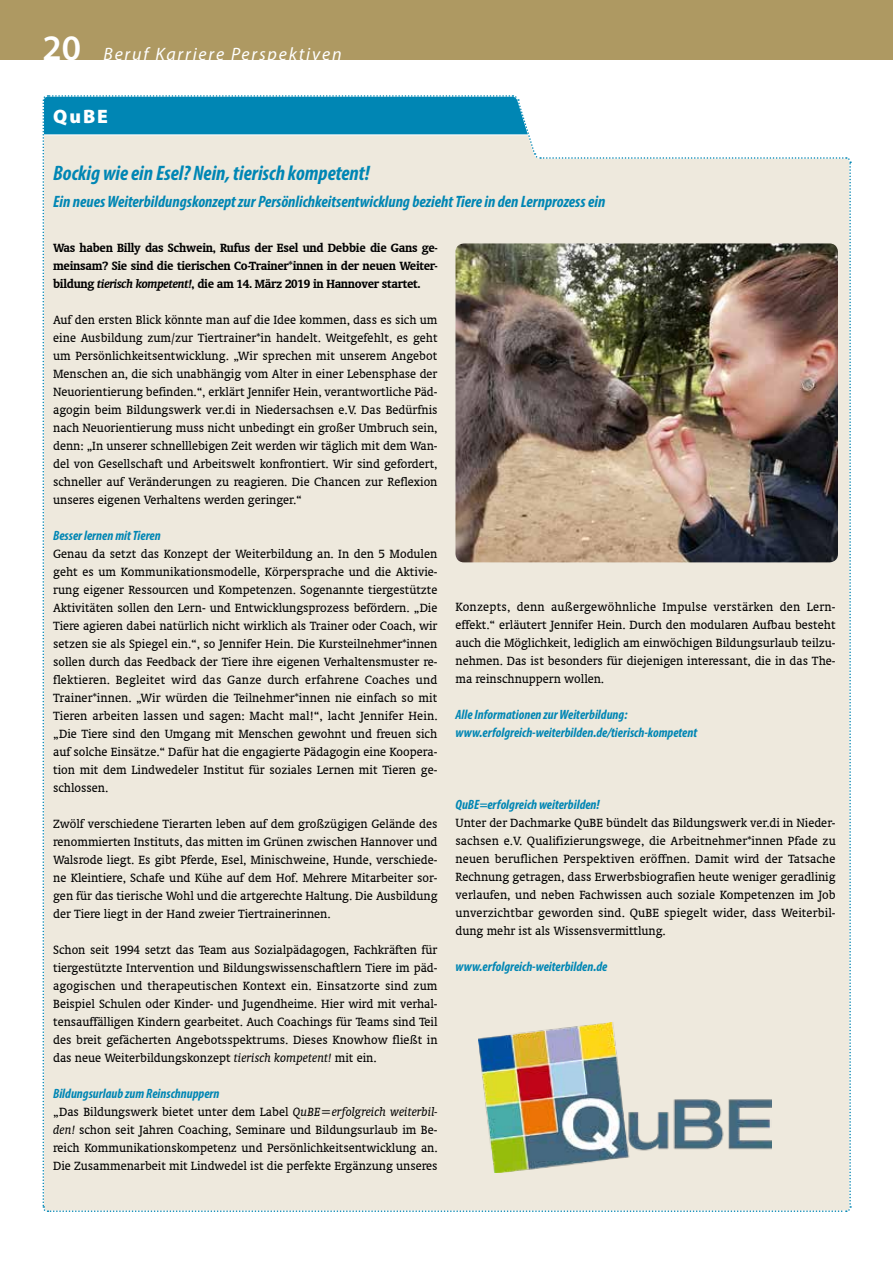
<style>
.page{position:relative;width:893px;height:1263px;background:#fff}
.page>*{position:absolute;margin:0;border:0;box-sizing:border-box;transform-origin:0 0}
.t1{font:italic 700 condensed 21px "Myriad Pro";color:#0086b4}
.t2{font:900 19.5px "Myriad Pro";color:#fff}
.t3{font:italic 18px "Myriad Pro";letter-spacing:.1em;color:#fff}
.t4{font:italic 700 condensed 16.5px "Myriad Pro";color:#0086b4}
.t5{font:13.5px/18px "Oranda BT";color:#000;text-align:justify}
.t6{font:italic 700 condensed 13.5px/18px "Myriad Pro";color:#0086b4}
.t7{font:700 13.5px/18px "Oranda BT";letter-spacing:-.02em;color:#000;text-align:justify}
.s1{font-weight:600;font-style:normal;font-size:36px}
.s2{font-style:italic}
</style>
<div class="page">
<div style="left:0;top:0;width:893px;height:60px;background:#ae9962"></div>
<div style="left:42px;top:95px;width:810px;height:1117px;background:#eee9dd"></div>
<img style="left:455px;top:243px;width:383px;height:319px">
<img style="left:478px;top:1023px;width:293px;height:150px">
<h3 class="t3" style="left:43px;top:43px;width:301px"><span class="s1">20</span> Beruf Karriere Perspektiven</h3>
<h2 class="t2" style="left:53px;top:104px;width:56px">QuBE</h2>
<h1 class="t1" style="left:53px;top:160px;width:318px">Bockig wie ein Esel? Nein, tierisch kompetent!</h1>
<p class="t4" style="left:53px;top:191px;width:554px">Ein neues Weiterbildungskonzept zur Persönlichkeitsentwicklung bezieht Tiere in den Lernprozess ein</p>
<p class="t7" style="left:53px;top:238px;width:386px">Was haben Billy das Schwein, Rufus der Esel und Debbie die Gans ge&shy;meinsam? Sie sind die tierischen Co-Trainer*innen in der neuen Weiter&shy;bildung <span class="s2">tierisch kompetent!</span>, die am 14. März 2019 in Hannover startet.</p>
<p class="t5" style="left:53px;top:310px;width:386px">Auf den ersten Blick könnte man auf die Idee kommen, dass es sich um eine Ausbildung zum/zur Tiertrainer*in handelt. Weitgefehlt, es geht um Persönlichkeitsentwicklung. „Wir sprechen mit unserem Angebot Menschen an, die sich unabhängig vom Alter in einer Lebensphase der Neuorientierung befinden.“, erklärt Jennifer Hein, verantwortliche Päd&shy;agogin beim Bildungswerk ver.di in Niedersachsen e.V. Das Bedürfnis nach Neuorientierung muss nicht unbedingt ein großer Umbruch sein, denn: „In unserer schnelllebigen Zeit werden wir täglich mit dem Wan&shy;del von Gesellschaft und Arbeitswelt konfrontiert. Wir sind gefordert, schneller auf Veränderungen zu reagieren. Die Chancen zur Reflexion unseres eigenen Verhaltens werden geringer.“</p>
<p class="t6" style="left:53px;top:526px;width:109px">Besser lernen mit Tieren</p>
<p class="t5" style="left:53px;top:544px;width:386px">Genau da setzt das Konzept der Weiterbildung an. In den 5 Modulen geht es um Kommunikationsmodelle, Körpersprache und die Aktivie&shy;rung eigener Ressourcen und Kompetenzen. Sogenannte tiergestützte Aktivitäten sollen den Lern- und Entwicklungsprozess befördern. „Die Tiere agieren dabei natürlich nicht wirklich als Trainer oder Coach, wir setzen sie als Spiegel ein.“, so Jennifer Hein. Die Kursteilnehmer*innen sollen durch das Feedback der Tiere ihre eigenen Verhaltensmuster re&shy;flektieren. Begleitet wird das Ganze durch erfahrene Coaches und Trainer*innen. „Wir würden die Teilnehmer*innen nie einfach so mit Tieren arbeiten lassen und sagen: Macht mal!“, lacht Jennifer Hein. „Die Tiere sind den Umgang mit Menschen gewohnt und freuen sich auf solche Einsätze.“ Dafür hat die engagierte Pädagogin eine Koopera&shy;tion mit dem Lindwedeler Institut für soziales Lernen mit Tieren ge&shy;schlossen.</p>
<p class="t5" style="left:53px;top:814px;width:386px">Zwölf verschiedene Tierarten leben auf dem großzügigen Gelände des renommierten Instituts, das mitten im Grünen zwischen Hannover und Walsrode liegt. Es gibt Pferde, Esel, Minischweine, Hunde, verschiede&shy;ne Kleintiere, Schafe und Kühe auf dem Hof. Mehrere Mitarbeiter sor&shy;gen für das tierische Wohl und die artgerechte Haltung. Die Ausbildung der Tiere liegt in der Hand zweier Tiertrainerinnen.</p>
<p class="t5" style="left:53px;top:940px;width:386px">Schon seit 1994 setzt das Team aus Sozialpädagogen, Fachkräften für tiergestützte Intervention und Bildungswissenschaftlern Tiere im päd&shy;agogischen und therapeutischen Kontext ein. Einsatzorte sind zum Beispiel Schulen oder Kinder- und Jugendheime. Hier wird mit verhal&shy;tensauffälligen Kindern gearbeitet. Auch Coachings für Teams sind Teil des breit gefächerten Angebotsspektrums. Dieses Knowhow fließt in das neue Weiterbildungskonzept <span class="s2">tierisch kompetent!</span> mit ein.</p>
<p class="t6" style="left:53px;top:1084px;width:168px">Bildungsurlaub zum Reinschnuppern</p>
<p class="t5" style="left:53px;top:1102px;width:386px">„Das Bildungswerk bietet unter dem Label <span class="s2">QuBE=erfolgreich weiterbil&shy;den!</span> schon seit Jahren Coaching, Seminare und Bildungsurlaub im Be&shy;reich Kommunikationskompetenz und Persönlichkeitsentwicklung an.<br>Die Zusammenarbeit mit Lindwedel ist die perfekte Ergänzung unseres</p>
<p class="t5" style="left:455px;top:597px;width:382px">Konzepts, denn außergewöhnliche Impulse verstärken den Lern&shy;effekt.“ erläutert Jennifer Hein. Durch den modularen Aufbau besteht auch die Möglichkeit, lediglich am einwöchigen Bildungsurlaub teilzu&shy;nehmen. Das ist besonders für diejenigen interessant, die in das The&shy;ma reinschnuppern wollen.</p>
<p class="t6" style="left:455px;top:705px;width:243px">Alle Informationen zur Weiterbildung: www.erfolgreich-weiterbilden.de/tierisch-kompetent</p>
<p class="t6" style="left:455px;top:795px;width:146px">QuBE=erfolgreich weiterbilden!</p>
<p class="t5" style="left:455px;top:813px;width:382px">Unter der Dachmarke QuBE bündelt das Bildungswerk ver.di in Nieder&shy;sachsen e.V. Qualifizierungswege, die Arbeitnehmer*innen Pfade zu neuen beruflichen Perspektiven eröffnen. Damit wird der Tatsache Rechnung getragen, dass Erwerbsbiografien heute weniger geradlinig verlaufen, und neben Fachwissen auch soziale Kompetenzen im Job unverzichtbar geworden sind. QuBE spiegelt wider, dass Weiterbil&shy;dung mehr ist als Wissensvermittlung.</p>
<p class="t6" style="left:455px;top:957px;width:153px">www.erfolgreich-weiterbilden.de</p>
</div>
